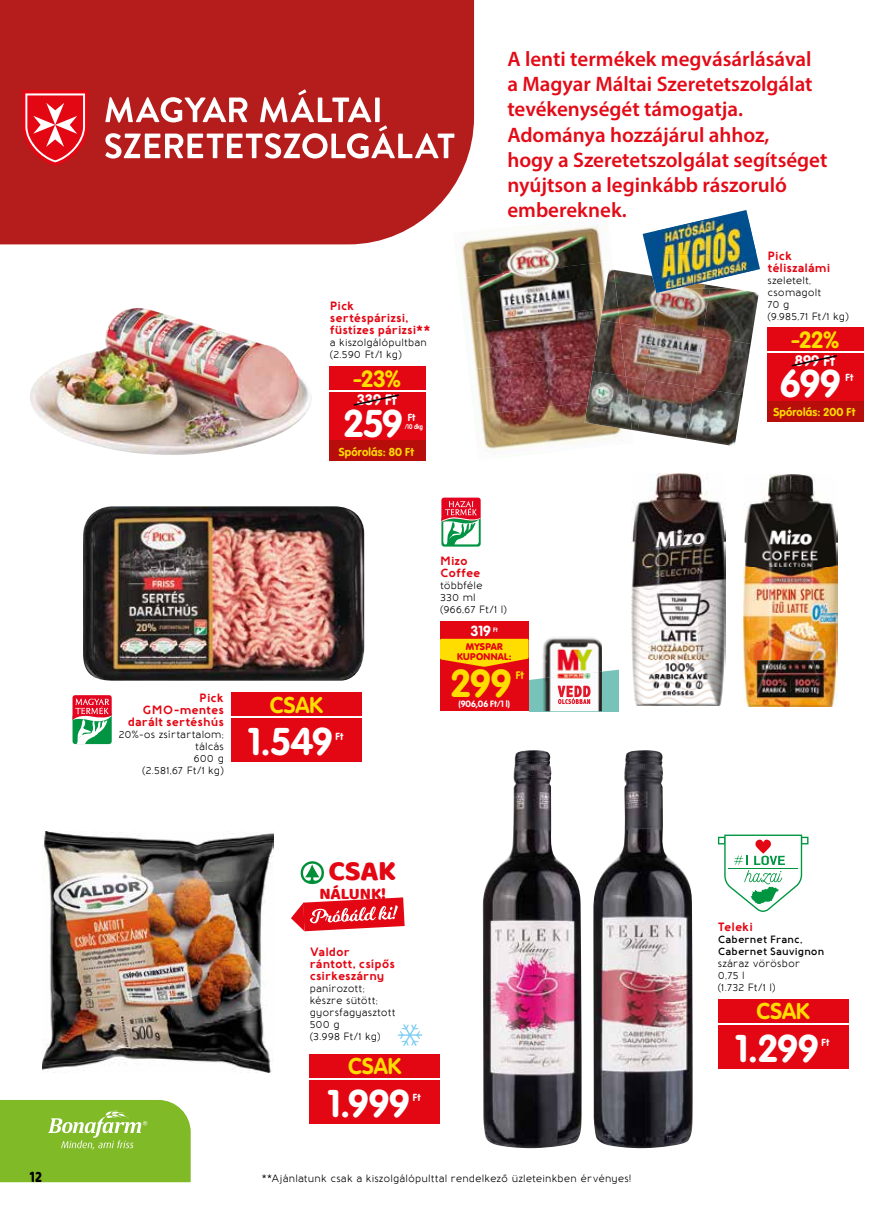
<style>
.page{position:relative;width:893px;height:1212px;background:#fff}
.page>*{position:absolute;margin:0;border:0;box-sizing:border-box;transform-origin:0 0}
.t1{font:700 38.4px "VAG Rounded Next";color:#fd0}
.t2{font:700 38.1px "VAG Rounded Next";color:#fff}
.t3{font:28.8px "Baloo";color:#e30613}
.t4{font:700 23.1px "VAG Rounded Next";color:#fd0}
.t5{font:700 22.5px "VAG Rounded Next";color:#fd0}
.t6{font:600 21px/25.2px "Myriad Pro";color:#e30b17}
.t7{font:16.5px "Baloo";letter-spacing:-.01em;color:#e30613}
.t8{font:16.5px "Baloo";color:#000;scale:.8 1}
.t9{font:700 15px "VAG Rounded Next";letter-spacing:.01em;color:#fff}
.t10{font:700 14.4px "VAG Rounded Next";color:#fff}
.t11{font:700 12px/12px "Baufra";color:#e30613}
.t12{font:700 11.4px "VAG Rounded Next";letter-spacing:.015em;color:#fd0}
.t13{font:700 10.8px "VAG Rounded Next";color:#fd0}
.t14{font:500 10.5px/12px "Baufra";letter-spacing:.01em;color:#000}
.t15{font:600 10.5px/12px "Baufra";letter-spacing:.005em;color:#000}
.t16{font:700 10.2px "VAG Rounded Next";letter-spacing:.02em;color:#fff}
.t17{font:900 9.6px/9.6px "VAG Rounded Next";letter-spacing:.02em;color:#e30613;text-align:center}
.t18{font:700 9px "VAG Rounded Next";color:#fff}
.t19{font:700 6.75px "VAG Rounded Next";color:#fff;scale:.8 1}
.t20{font:700 6.3px "VAG Rounded Next";color:#fff}
</style>
<div class="page">
<div style="left:0;top:0;width:474px;height:244px;background:#b51c1c"></div>
<svg style="left:105px;top:89px;width:349px;height:70px"></svg>
<svg style="left:22px;top:90px;width:66px;height:76px"></svg>
<svg style="left:0;top:1100px;width:191px;height:82px"></svg>
<img style="left:42px;top:832px;width:231px;height:240px">
<img style="left:482px;top:750px;width:100px;height:398px">
<img style="left:593px;top:750px;width:100px;height:398px">
<img style="left:83px;top:506px;width:281px;height:175px">
<img style="left:631px;top:474px;width:95px;height:231px">
<img style="left:30px;top:308px;width:282px;height:147px">
<img style="left:744px;top:475px;width:94px;height:231px">
<img style="left:453px;top:217px;width:155px;height:44px">
<img style="left:463px;top:261px;width:141px;height:47px">
<img style="left:468px;top:308px;width:133px;height:47px">
<img style="left:474px;top:355px;width:119px;height:47px">
<img style="left:479px;top:402px;width:143px;height:48px">
<img style="left:620px;top:270px;width:34px;height:53px">
<img style="left:654px;top:293px;width:48px;height:35px">
<img style="left:702px;top:293px;width:57px;height:49px">
<img style="left:626px;top:323px;width:28px;height:53px">
<img style="left:646px;top:328px;width:56px;height:52px">
<img style="left:694px;top:336px;width:57px;height:57px">
<img style="left:632px;top:376px;width:14px;height:55px">
<img style="left:638px;top:380px;width:56px;height:58px">
<img style="left:686px;top:387px;width:57px;height:59px">
<img style="left:601px;top:269px;width:19px;height:51px">
<img style="left:593px;top:320px;width:33px;height:51px">
<img style="left:584px;top:371px;width:48px;height:59px">
<svg style="left:643px;top:210px;width:117px;height:83px"></svg>
<img style="left:706px;top:282px;width:50px;height:7px">
<img style="left:706px;top:283px;width:28px;height:6px">
<img style="left:656px;top:219px;width:100px;height:35px">
<img style="left:656px;top:254px;width:50px;height:35px">
<img style="left:706px;top:254px;width:50px;height:28px">
<div style="left:718px;top:1025px;width:130px;height:43px;background:#e30613"></div>
<div style="left:718px;top:999px;width:130px;height:23px;background:#e30613"></div>
<div style="left:310px;top:1080px;width:130px;height:43px;background:#e30613"></div>
<div style="left:310px;top:1054px;width:130px;height:23px;background:#e30613"></div>
<svg style="left:398px;top:1024px;width:24px;height:22px"></svg>
<svg style="left:718px;top:834px;width:90px;height:78px"></svg>
<svg style="left:71px;top:694px;width:42px;height:51px"></svg>
<svg style="left:73px;top:695px;width:39px;height:49px"></svg>
<svg style="left:300px;top:861px;width:24px;height:23px"></svg>
<svg style="left:291px;top:897px;width:114px;height:34px"></svg>
<div style="left:440px;top:621px;width:89px;height:89px;background:#e30613"></div>
<svg style="left:440px;top:639px;width:178px;height:72px"></svg>
<div style="left:767px;top:328px;width:96px;height:23px;background:#e30613"></div>
<div style="left:767px;top:353px;width:96px;height:49px;background:#e30613"></div>
<div style="left:767px;top:401px;width:96px;height:21px;background:#b70e0c"></div>
<svg style="left:791px;top:355px;width:46px;height:11px"></svg>
<div style="left:329px;top:367px;width:96px;height:23px;background:#e30613"></div>
<div style="left:329px;top:392px;width:96px;height:49px;background:#e30613"></div>
<div style="left:329px;top:441px;width:96px;height:20px;background:#b70e0c"></div>
<svg style="left:354px;top:394px;width:45px;height:12px"></svg>
<svg style="left:440px;top:496px;width:42px;height:52px"></svg>
<svg style="left:441px;top:516px;width:40px;height:31px"></svg>
<svg style="left:441px;top:498px;width:40px;height:46px"></svg>
<div style="left:231px;top:718px;width:131px;height:44px;background:#e30613"></div>
<div style="left:231px;top:693px;width:131px;height:23px;background:#e30613"></div>
<h3 class="t8" style="left:30px;top:1167px;width:17px">12</h3>
<p class="t11" style="left:330px;top:299px;width:102px">Pick sertéspárizsi, füstízes párizsi**</p>
<p class="t14" style="left:330px;top:336px;width:98px">a kiszolgálópultban (2.590 Ft/1 kg)</p>
<h3 class="t4" style="left:353px;top:364px;width:50px">-23%</h3>
<h2 class="t2" style="left:344px;top:398px;width:60px">259</h2>
<p class="t16" style="left:408px;top:410px;width:9px">Ft</p>
<h3 class="t9" style="left:357px;top:390px;width:41px">339 Ft</h3>
<p class="t19" style="left:405px;top:422px;width:24px">/10 dkg</p>
<p class="t12" style="left:339px;top:444px;width:77px">Spórolás: 80 Ft</p>
<h3 class="t6" style="left:507px;top:46px;width:322px">A lenti termékek megvásárlásával<br>a Magyar Máltai Szeretetszolgálat tevékenységét támogatja.<br>Adománya hozzájárul ahhoz,<br>hogy a Szeretetszolgálat segítséget nyújtson a leginkább rászoruló embereknek.</h3>
<p class="t11" style="left:767px;top:249px;width:64px">Pick téliszalámi</p>
<p class="t14" style="left:767px;top:274px;width:83px">szeletelt, csomagolt<br>70 g<br>(9.985,71 Ft/1 kg)</p>
<h3 class="t4" style="left:791px;top:325px;width:50px">-22%</h3>
<h2 class="t2" style="left:780px;top:359px;width:62px">699</h2>
<p class="t16" style="left:846px;top:371px;width:9px">Ft</p>
<p class="t12" style="left:773px;top:405px;width:84px">Spórolás: 200 Ft</p>
<h3 class="t9" style="left:795px;top:351px;width:42px">899 Ft</h3>
<p class="t11" style="left:128px;top:691px;width:98px;text-align:right">Pick<br>GMO-mentes darált sertéshús</p>
<p class="t14" style="left:119px;top:728px;width:107px;text-align:right">20%-os zsírtartalom; tálcás<br>600 g<br>(2.581,67 Ft/1 kg)</p>
<h3 class="t5" style="left:270px;top:690px;width:55px">CSAK</h3>
<h2 class="t2" style="left:248px;top:717px;width:86px">1.549</h2>
<p class="t16" style="left:336px;top:729px;width:9px">Ft</p>
<p class="t11" style="left:440px;top:554px;width:42px">Mizo<br>Coffee</p>
<p class="t14" style="left:440px;top:579px;width:68px">többféle<br>330 ml (966,67 Ft/1 l)</p>
<h3 class="t10" style="left:471px;top:621px;width:22px">319</h3>
<p class="t20" style="left:493px;top:626px;width:6px">Ft</p>
<p class="t17" style="left:457px;top:642px;width:56px">MYSPAR<br>KUPONNAL:</p>
<p class="t18" style="left:459px;top:698px;width:53px">(906,06 Ft/1 l)</p>
<h1 class="t1" style="left:451px;top:659px;width:62px">299</h1>
<p class="t13" style="left:516px;top:669px;width:10px">Ft</p>
<h3 class="t3" style="left:329px;top:853px;width:69px">CSAK</h3>
<h3 class="t7" style="left:319px;top:883px;width:68px">NÁLUNK!</h3>
<p class="t11" style="left:310px;top:945px;width:87px">Valdor rántott, csípős csirkeszárny</p>
<p class="t14" style="left:310px;top:982px;width:87px">panírozott; készre sütött; gyorsfagyasztott<br>500 g<br>(3.998 Ft/1 kg)</p>
<h3 class="t5" style="left:348px;top:1051px;width:55px">CSAK</h3>
<h2 class="t2" style="left:328px;top:1078px;width:83px">1.999</h2>
<p class="t16" style="left:413px;top:1090px;width:9px">Ft</p>
<p class="t14" style="left:262px;top:1172px;width:371px">**Ajánlatunk csak a kiszolgálópulttal rendelkező üzleteinkben érvényes!</p>
<p class="t11" style="left:718px;top:920px;width:36px">Teleki</p>
<p class="t15" style="left:718px;top:932px;width:108px">Cabernet Franc,<br>Cabernet Sauvignon</p>
<p class="t14" style="left:718px;top:956px;width:84px">száraz vörösbor<br>0,75 l<br>(1.732 Ft/1 l)</p>
<h3 class="t5" style="left:757px;top:996px;width:55px">CSAK</h3>
<h2 class="t2" style="left:736px;top:1023px;width:84px">1.299</h2>
<p class="t16" style="left:821px;top:1036px;width:9px">Ft</p>
</div>
